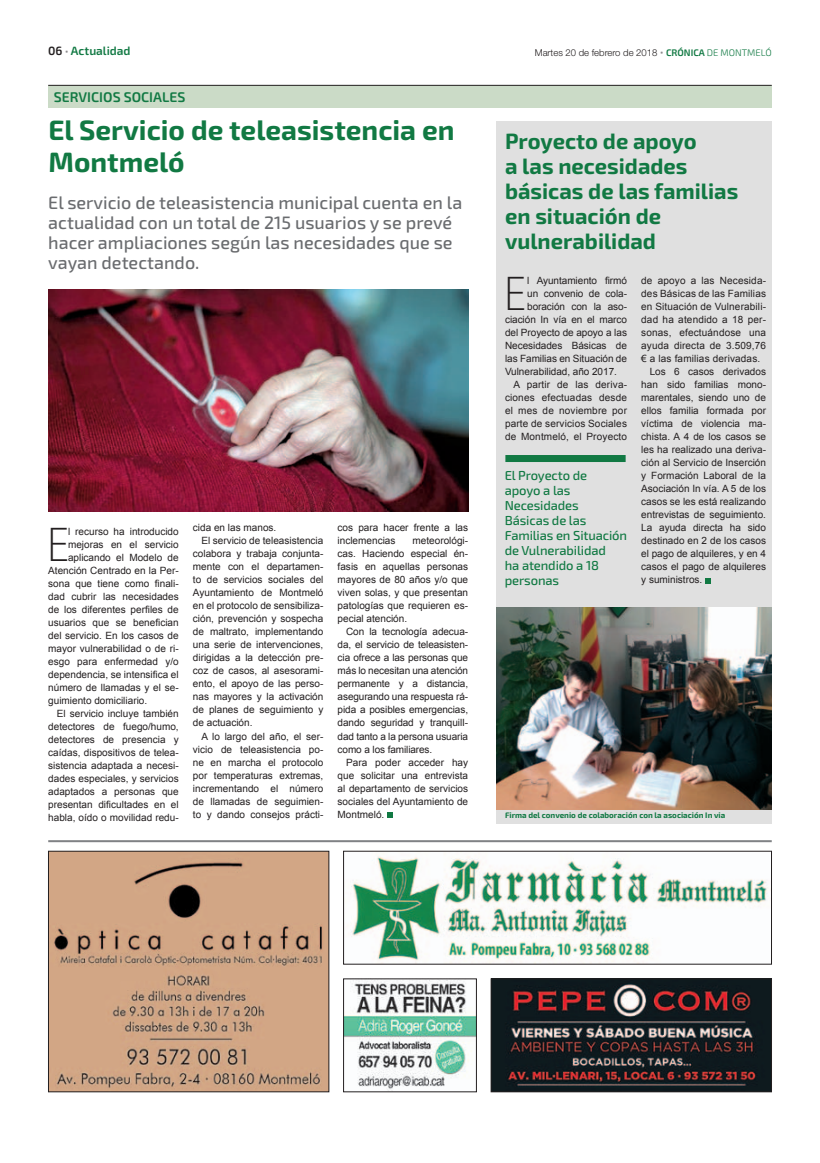
<style>
.page{position:relative;width:820px;height:1163px;background:#fff}
.page>*{position:absolute;margin:0;border:0;box-sizing:border-box;transform-origin:0 0}
.t1{font:100 condensed 46.4px "Helvetica Neue";color:#231f20}
.t2{font:700 28px/32px "Exo 2";color:#117943}
.t3{font:700 22px/25px "Exo 2";color:#117943}
.t4{font:500 18px/20px "Exo 2";color:#6a6c6f}
.t5{font:600 14px "Exo 2";color:#117943}
.t6{font:500 13px/15px "Exo 2";letter-spacing:-.01em;color:#117943}
.t7{font:600 12px "Exo 2";color:#117943}
.t8{font:10px/13px "Arial";color:#231f20;text-align:justify}
.t9{font:300 9.5px "Helvetica Neue";color:#231f20}
.t10{font:700 8px "Exo 2";color:#117943}
.s1{color:#231f20}
.s2{font-weight:700;font-size:13px;color:#8d8b8e}
.s3{font-family:"Exo 2";font-weight:700;font-size:13px;color:#8d8b8e}
.s4{font-family:"Exo 2";font-weight:600;color:#117943}
.s5{font-family:"Exo 2";color:#117943}
</style>
<div class="page">
<hr style="left:48px;top:840px;width:723px;height:2px;background:#808285">
<img style="left:50px;top:852px;width:277px;height:237px">
<div style="left:48px;top:850px;width:281px;height:241px;border:1px solid #231f20"></div>
<img style="left:350px;top:855px;width:418px;height:107px">
<img style="left:345px;top:980px;width:129px;height:109px">
<img style="left:492px;top:980px;width:277px;height:109px">
<div style="left:490px;top:978px;width:281px;height:113px;border:1px solid #231f20"></div>
<div style="left:48px;top:85px;width:723px;height:23px;background:#cbdbc7"></div>
<hr style="left:48px;top:85px;width:723px;height:1px;background:#231f20">
<div style="left:496px;top:121px;width:275px;height:702px;background:#e0e0e0"></div>
<svg style="left:705px;top:578px;width:5px;height:5px"></svg>
<svg style="left:387px;top:812px;width:5px;height:5px"></svg>
<img style="left:496px;top:607px;width:275px;height:202px">
<img style="left:48px;top:290px;width:420px;height:221px">
<div style="left:505px;top:455px;width:120px;height:7px;background:#117943"></div>
<p class="t7" style="left:48px;top:43px;width:84px"><span class="s1">06</span> <span class="s2">·</span> Actualidad</p>
<p class="t9" style="left:534px;top:46px;width:238px">Martes 20 de febrero de 2018 <span class="s3">·</span> <span class="s4">CRÓNICA</span> <span class="s5">DE MONTMELÓ</span></p>
<h3 class="t5" style="left:54px;top:88px;width:133px">SERVICIOS SOCIALES</h3>
<h2 class="t2" style="left:48px;top:115px;width:407px">El Servicio de teleasistencia en<br>Montmeló</h2>
<h3 class="t4" style="left:48px;top:193px;width:415px">El servicio de teleasistencia municipal cuenta en la actualidad con un total de 215 usuarios y se prevé hacer ampliaciones según las necesidades que se vayan detectando.</h3>
<h1 class="t1" style="left:48px;top:518px;width:21px">E</h1>
<p class="t8" style="left:68px;top:524px;width:112px">l recurso ha introducido</p>
<p class="t8" style="left:68px;top:537px;width:112px">mejoras en el servicio</p>
<p class="t8" style="left:68px;top:550px;width:112px">aplicando el Modelo de</p>
<p class="t8" style="left:48px;top:563px;width:132px">Atención Centrado en la Per-</p>
<p class="t8" style="left:48px;top:576px;width:132px">sona que tiene como finali-</p>
<p class="t8" style="left:48px;top:589px;width:132px">dad cubrir las necesidades</p>
<p class="t8" style="left:48px;top:602px;width:132px">de los diferentes perfiles de</p>
<p class="t8" style="left:48px;top:615px;width:132px">usuarios que se benefician</p>
<p class="t8" style="left:48px;top:628px;width:132px">del servicio. En los casos de</p>
<p class="t8" style="left:48px;top:641px;width:132px">mayor vulnerabilidad o de ri-</p>
<p class="t8" style="left:48px;top:654px;width:132px">esgo para enfermedad y/o</p>
<p class="t8" style="left:48px;top:667px;width:132px">dependencia, se intensifica el</p>
<p class="t8" style="left:48px;top:680px;width:132px">número de llamadas y el se-</p>
<p class="t8" style="left:48px;top:693px;width:100px">guimiento domiciliario.</p>
<p class="t8" style="left:57px;top:706px;width:123px">El servicio incluye también</p>
<p class="t8" style="left:48px;top:719px;width:132px">detectores de fuego/humo,</p>
<p class="t8" style="left:48px;top:732px;width:132px">detectores de presencia y</p>
<p class="t8" style="left:48px;top:745px;width:132px">caídas, dispositivos de telea-</p>
<p class="t8" style="left:48px;top:758px;width:132px">sistencia adaptada a necesi-</p>
<p class="t8" style="left:48px;top:771px;width:132px">dades especiales, y servicios</p>
<p class="t8" style="left:48px;top:784px;width:132px">adaptados a personas que</p>
<p class="t8" style="left:48px;top:797px;width:132px">presentan dificultades en el</p>
<p class="t8" style="left:48px;top:810px;width:132px">habla, oído o movilidad redu-</p>
<p class="t8" style="left:193px;top:521px;width:85px">cida en las manos.</p>
<p class="t8" style="left:201px;top:534px;width:123px">El servicio de teleasistencia</p>
<p class="t8" style="left:193px;top:547px;width:132px">colabora y trabaja conjunta-</p>
<p class="t8" style="left:193px;top:560px;width:132px">mente con el departamen-</p>
<p class="t8" style="left:193px;top:573px;width:132px">to de servicios sociales del</p>
<p class="t8" style="left:193px;top:586px;width:132px">Ayuntamiento de Montmeló</p>
<p class="t8" style="left:193px;top:599px;width:132px">en el protocolo de sensibiliza-</p>
<p class="t8" style="left:193px;top:612px;width:132px">ción, prevención y sospecha</p>
<p class="t8" style="left:193px;top:625px;width:132px">de maltrato, implementando</p>
<p class="t8" style="left:193px;top:638px;width:132px">una serie de intervenciones,</p>
<p class="t8" style="left:193px;top:651px;width:132px">dirigidas a la detección pre-</p>
<p class="t8" style="left:193px;top:664px;width:132px">coz de casos, al asesorami-</p>
<p class="t8" style="left:193px;top:677px;width:132px">ento, el apoyo de las perso-</p>
<p class="t8" style="left:193px;top:690px;width:132px">nas mayores y la activación</p>
<p class="t8" style="left:193px;top:703px;width:132px">de planes de seguimiento y</p>
<p class="t8" style="left:193px;top:716px;width:61px">de actuación.</p>
<p class="t8" style="left:201px;top:729px;width:123px">A lo largo del año, el ser-</p>
<p class="t8" style="left:193px;top:742px;width:132px">vicio de teleasistencia po-</p>
<p class="t8" style="left:193px;top:755px;width:132px">ne en marcha el protocolo</p>
<p class="t8" style="left:193px;top:768px;width:132px">por temperaturas extremas,</p>
<p class="t8" style="left:193px;top:781px;width:132px">incrementando el número</p>
<p class="t8" style="left:193px;top:794px;width:132px">de llamadas de seguimien-</p>
<p class="t8" style="left:193px;top:807px;width:132px">to y dando consejos prácti-</p>
<p class="t8" style="left:337px;top:521px;width:132px">cos para hacer frente a las inclemencias</p>
<p class="t8" style="left:337px;top:534px;width:132px;text-indent:75px">meteorológi&shy;cas. Haciendo especial én&shy;fasis en aquellas personas mayores de 80 años y/o que viven solas, y que presentan patologías que requieren es&shy;pecial atención.</p>
<p class="t8" style="left:337px;top:625px;width:132px;text-indent:8px">Con la tecnología adecua&shy;da, el servicio de teleasisten&shy;cia ofrece a las personas que más lo necesitan una atención permanente y a distancia, asegurando una respuesta rá&shy;pida a posibles emergencias, dando seguridad y tranquilI&shy;dad tanto a la persona usuaria como a los familiares.</p>
<p class="t8" style="left:337px;top:755px;width:132px;text-indent:8px">Para poder acceder hay que solicitar una entrevista al departamento de servicios sociales del Ayuntamiento de Montmeló.</p>
<h3 class="t3" style="left:505px;top:129px;width:235px">Proyecto de apoyo<br>a las necesidades básicas de las familias en situación de vulnerabilidad</h3>
<p class="t8" style="left:641px;top:274px;width:126px">de apoyo a las Necesida-</p>
<p class="t8" style="left:641px;top:287px;width:126px">des Básicas de las Familias</p>
<p class="t8" style="left:641px;top:300px;width:126px">en Situación de Vulnerabili-</p>
<p class="t8" style="left:641px;top:313px;width:126px">dad ha atendido a 18 per-</p>
<p class="t8" style="left:641px;top:326px;width:126px">sonas, efectuándose una</p>
<p class="t8" style="left:641px;top:339px;width:126px">ayuda directa de 3.509,76</p>
<p class="t8" style="left:641px;top:352px;width:120px">€ a las familias derivadas.</p>
<p class="t8" style="left:649px;top:365px;width:118px">Los 6 casos derivados</p>
<p class="t8" style="left:641px;top:378px;width:126px">han sido familias mono-</p>
<p class="t8" style="left:641px;top:391px;width:126px">marentales, siendo uno de</p>
<p class="t8" style="left:641px;top:404px;width:126px">ellos familia formada por</p>
<p class="t8" style="left:641px;top:417px;width:126px">víctima de violencia ma-</p>
<p class="t8" style="left:641px;top:430px;width:126px">chista. A 4 de los casos se</p>
<p class="t8" style="left:641px;top:443px;width:126px">les ha realizado una deriva-</p>
<p class="t8" style="left:641px;top:456px;width:126px">ción al Servicio de Inserción</p>
<p class="t8" style="left:641px;top:469px;width:126px">y Formación Laboral de la</p>
<p class="t8" style="left:641px;top:482px;width:126px">Asociación In vía. A 5 de los</p>
<p class="t8" style="left:641px;top:495px;width:126px">casos se les está realizando</p>
<p class="t8" style="left:641px;top:508px;width:126px">entrevistas de seguimiento.</p>
<p class="t8" style="left:641px;top:521px;width:126px">La ayuda directa ha sido</p>
<p class="t8" style="left:641px;top:534px;width:126px">destinado en 2 de los casos</p>
<p class="t8" style="left:641px;top:547px;width:126px">el pago de alquileres, y en 4</p>
<p class="t8" style="left:641px;top:560px;width:126px">casos el pago de alquileres</p>
<p class="t8" style="left:641px;top:573px;width:63px">y suministros.</p>
<h1 class="t1" style="left:505px;top:268px;width:21px">E</h1>
<p class="t8" style="left:527px;top:274px;width:101px">l Ayuntamiento firmó</p>
<p class="t8" style="left:527px;top:287px;width:101px">un convenio de cola-</p>
<p class="t8" style="left:527px;top:300px;width:101px">boración con la aso-</p>
<p class="t8" style="left:505px;top:313px;width:123px">ciación In vía en el marco</p>
<p class="t8" style="left:505px;top:326px;width:123px">del Proyecto de apoyo a las</p>
<p class="t8" style="left:505px;top:339px;width:123px">Necesidades Básicas de</p>
<p class="t8" style="left:505px;top:352px;width:123px">las Familias en Situación de</p>
<p class="t8" style="left:505px;top:365px;width:113px">Vulnerabilidad, año 2017.</p>
<p class="t8" style="left:513px;top:378px;width:114px">A partir de las deriva-</p>
<p class="t8" style="left:505px;top:391px;width:123px">ciones efectuadas desde</p>
<p class="t8" style="left:505px;top:404px;width:123px">el mes de noviembre por</p>
<p class="t8" style="left:505px;top:417px;width:123px">parte de servicios Sociales</p>
<p class="t8" style="left:505px;top:430px;width:123px">de Montmeló, el Proyecto</p>
<h3 class="t6" style="left:504px;top:468px;width:124px">El Proyecto de<br>apoyo a las<br>Necesidades<br>Básicas de las<br>Familias en Situación de Vulnerabilidad<br>ha atendido a 18 personas</h3>
<p class="t10" style="left:505px;top:810px;width:222px">Firma del convenio de colaboración con la asociación In via</p>
</div>
